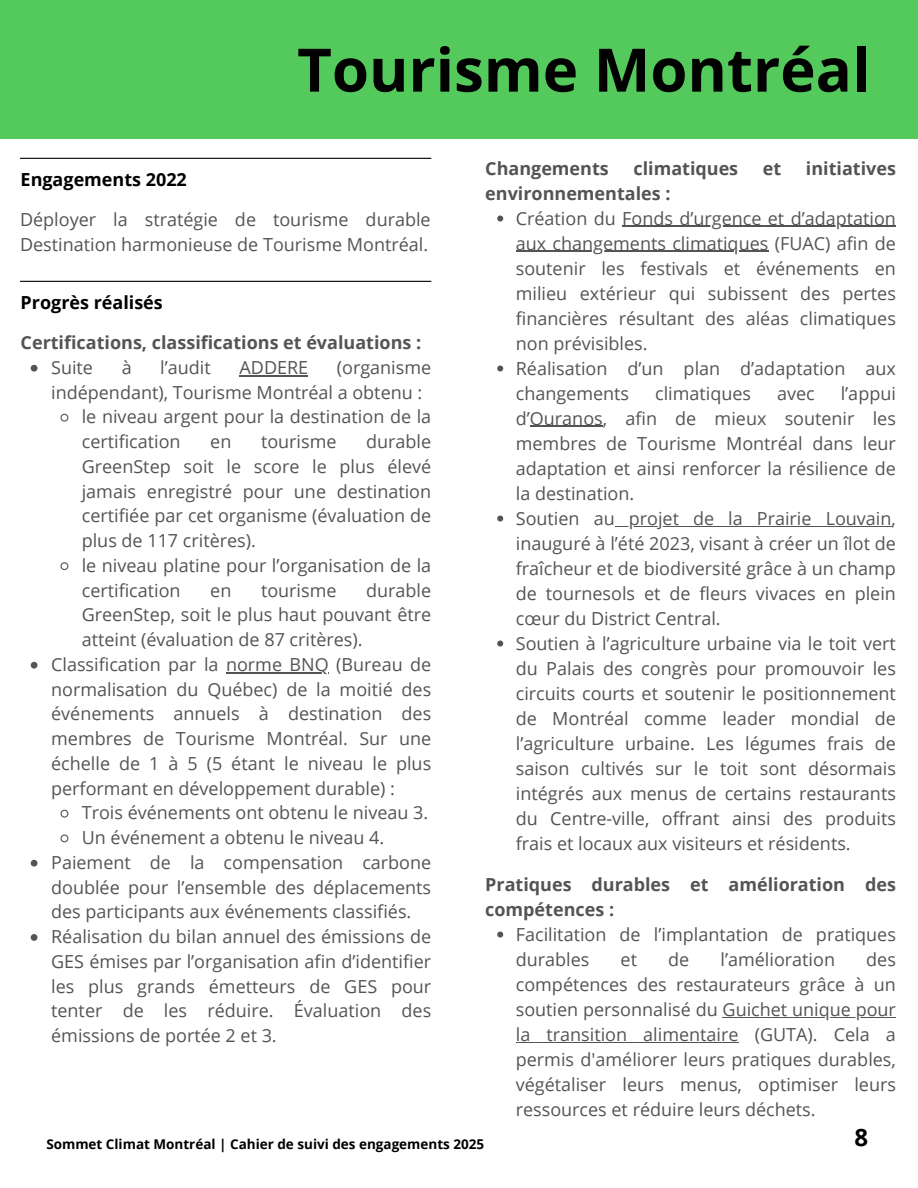
<style>
.page{position:relative;width:918px;height:1188px;background:#fff}
.page>*{position:absolute;margin:0;border:0;box-sizing:border-box;transform-origin:0 0}
.t1{font:700 60px "Open Sans";color:#000}
.t2{font:700 24px "Open Sans";color:#000}
.t3{font:18px/25px "Open Sans";color:#545454}
.t4{font:700 18px "Open Sans";color:#545454}
.t5{font:700 18px "Open Sans";color:#000}
.t6{font:700 13.5px "Open Sans";color:#000}
.s1{font-weight:700}
</style>
<div class="page">
<div style="left:0;top:0;width:918px;height:138px;background:#55ca5c"></div>
<hr style="left:20px;top:158px;width:411px;height:1px;background:#000">
<hr style="left:20px;top:281px;width:411px;height:1px;background:#000">
<svg style="left:31px;top:365px;width:6px;height:7px"></svg>
<hr style="left:240px;top:375px;width:68px;height:1px;background:#545454">
<svg style="left:60px;top:413px;width:9px;height:9px"></svg>
<svg style="left:60px;top:562px;width:9px;height:9px"></svg>
<svg style="left:31px;top:662px;width:6px;height:7px"></svg>
<hr style="left:226px;top:672px;width:103px;height:1px;background:#545454">
<svg style="left:60px;top:809px;width:9px;height:9px"></svg>
<svg style="left:60px;top:834px;width:9px;height:9px"></svg>
<svg style="left:31px;top:860px;width:6px;height:7px"></svg>
<svg style="left:31px;top:934px;width:6px;height:7px"></svg>
<svg style="left:497px;top:216px;width:6px;height:6px"></svg>
<hr style="left:622px;top:226px;width:274px;height:1px;background:#545454">
<hr style="left:516px;top:251px;width:252px;height:1px;background:#545454">
<svg style="left:497px;top:366px;width:6px;height:6px"></svg>
<hr style="left:530px;top:426px;width:73px;height:1px;background:#545454">
<svg style="left:497px;top:516px;width:6px;height:6px"></svg>
<hr style="left:615px;top:526px;width:277px;height:1px;background:#545454">
<svg style="left:497px;top:641px;width:6px;height:6px"></svg>
<svg style="left:497px;top:932px;width:6px;height:6px"></svg>
<hr style="left:723px;top:1017px;width:173px;height:1px;background:#545454">
<hr style="left:516px;top:1042px;width:223px;height:1px;background:#545454">
<h1 class="t1" style="left:297px;top:28px;width:575px">Tourisme Montréal</h1>
<p class="t5" style="left:21px;top:167px;width:168px">Engagements 2022</p>
<p class="t3" style="left:20px;top:207px;width:412px">Déployer la stratégie de tourisme durable<br>Destination harmonieuse de Tourisme Montréal.</p>
<h2 class="t5" style="left:21px;top:290px;width:144px">Progrès réalisés</h2>
<h2 class="t4" style="left:21px;top:330px;width:402px">Certifications, classifications et évaluations :</h2>
<h2 class="t3" style="left:51px;top:354px;width:43px">Suite</h2>
<h2 class="t3" style="left:122px;top:354px;width:12px">à</h2>
<h2 class="t3" style="left:160px;top:354px;width:52px">l’audit</h2>
<h2 class="t3" style="left:240px;top:354px;width:70px">ADDERE</h2>
<h2 class="t3" style="left:51px;top:354px;width:382px;text-indent:286px">(organisme indépendant), Tourisme Montréal a obtenu :</h2>
<p class="t3" style="left:82px;top:404px;width:351px">le niveau argent pour la destination de la certification</p>
<p class="t3" style="left:82px;top:429px;width:351px;text-align:justify;text-indent:284px">durable GreenStep soit le score le plus élevé jamais enregistré pour une destination certifiée par cet organisme (évaluation de plus de 117 critères).</p>
<p class="t3" style="left:82px;top:552px;width:351px">le niveau platine pour l’organisation de la certification</p>
<p class="t3" style="left:210px;top:429px;width:23px">en</p>
<p class="t3" style="left:261px;top:429px;width:77px">tourisme</p>
<p class="t3" style="left:82px;top:577px;width:351px;text-align:justify;text-indent:284px">durable GreenStep, soit le plus haut pouvant être atteint (évaluation de 87 critères).</p>
<p class="t3" style="left:51px;top:651px;width:382px">Classification par la norme BNQ (Bureau de</p>
<p class="t3" style="left:51px;top:676px;width:382px">normalisation du Québec) de la moitié des</p>
<p class="t3" style="left:51px;top:701px;width:382px">événements annuels à destination des</p>
<p class="t3" style="left:51px;top:726px;width:382px">membres de Tourisme Montréal. Sur une</p>
<p class="t3" style="left:51px;top:750px;width:382px">échelle de 1 à 5 (5 étant le niveau le plus</p>
<p class="t3" style="left:51px;top:775px;width:345px">performant en développement durable) :</p>
<p class="t3" style="left:82px;top:800px;width:348px">Trois événements ont obtenu le niveau 3.</p>
<p class="t3" style="left:82px;top:825px;width:304px">Un événement a obtenu le niveau 4.</p>
<p class="t3" style="left:51px;top:849px;width:382px;text-align:justify">Paiement de la compensation carbone doublée pour l’ensemble des déplacements des participants aux événements classifiés.</p>
<p class="t3" style="left:51px;top:924px;width:382px;text-align:justify">Réalisation du bilan annuel des émissions de GES émises par l’organisation afin d’identifier les plus grands émetteurs de GES pour tenter de les réduire. Évaluation des émissions de portée 2 et 3.</p>
<p class="t3" style="left:210px;top:577px;width:23px">en</p>
<p class="t3" style="left:261px;top:577px;width:77px">tourisme</p>
<h2 class="t4" style="left:485px;top:155px;width:125px">Changements</h2>
<h2 class="t4" style="left:633px;top:155px;width:106px">climatiques</h2>
<h2 class="t4" style="left:763px;top:155px;width:20px">et</h2>
<h2 class="t4" style="left:806px;top:155px;width:92px">initiatives</h2>
<h2 class="t4" style="left:485px;top:180px;width:187px">environnementales :</h2>
<p class="t3" style="left:516px;top:205px;width:382px">Création du Fonds d’urgence et d’adaptation</p>
<p class="t3" style="left:516px;top:230px;width:382px">aux changements climatiques (FUAC) afin de soutenir les festivals et événements en milieu extérieur qui subissent des pertes financières résultant des aléas climatiques non prévisibles.<br>Réalisation d’un plan d’adaptation aux changements</p>
<p class="t3" style="left:655px;top:380px;width:98px">climatiques</p>
<p class="t3" style="left:777px;top:380px;width:39px">avec</p>
<p class="t3" style="left:841px;top:380px;width:57px">l’appui</p>
<p class="t3" style="left:516px;top:405px;width:382px">d’Ouranos, afin de mieux soutenir les membres de Tourisme Montréal dans leur adaptation et ainsi renforcer la résilience de la destination.<br>Soutien au</p>
<h2 class="t3" style="left:516px;top:505px;width:382px;text-indent:113px">projet de la Prairie Louvain, inauguré à l’été 2023, visant à créer un îlot de fraîcheur et de biodiversité grâce à un champ de tournesols et de fleurs vivaces en plein cœur du District Central.<br>Soutien à l’agriculture urbaine via le toit vert</h2>
<p class="t3" style="left:516px;top:655px;width:382px;text-align:justify">du Palais des congrès pour promouvoir les circuits courts et soutenir le positionnement de Montréal comme leader mondial de l’agriculture urbaine. Les légumes frais de saison cultivés sur le toit sont désormais intégrés aux menus de certains restaurants du Centre-ville, offrant ainsi des produits frais et locaux aux visiteurs et résidents.</p>
<p class="t4" style="left:485px;top:871px;width:412px">Pratiques durables et amélioration des</p>
<p class="t3" style="left:516px;top:896px;width:382px;text-indent:-31px"><span class="s1">compétences :<br></span>Facilitation de l’implantation de pratiques</p>
<p class="t3" style="left:516px;top:946px;width:75px">durables</p>
<p class="t3" style="left:621px;top:946px;width:18px">et</p>
<p class="t3" style="left:668px;top:946px;width:23px">de</p>
<p class="t3" style="left:721px;top:946px;width:116px">l’amélioration</p>
<p class="t3" style="left:516px;top:946px;width:382px;text-align:justify;text-indent:350px">des compétences des restaurateurs grâce à un soutien personnalisé du Guichet unique pour</p>
<p class="t3" style="left:516px;top:1021px;width:382px;text-align:justify">la transition alimentaire (GUTA). Cela a permis d'améliorer leurs pratiques durables, végétaliser leurs menus, optimiser leurs ressources et réduire leurs déchets.</p>
<h3 class="t6" style="left:46px;top:1134px;width:439px">Sommet Climat Montréal | Cahier de suivi des engagements 2025</h3>
<p class="t2" style="left:854px;top:1121px;width:15px">8</p>
</div>
